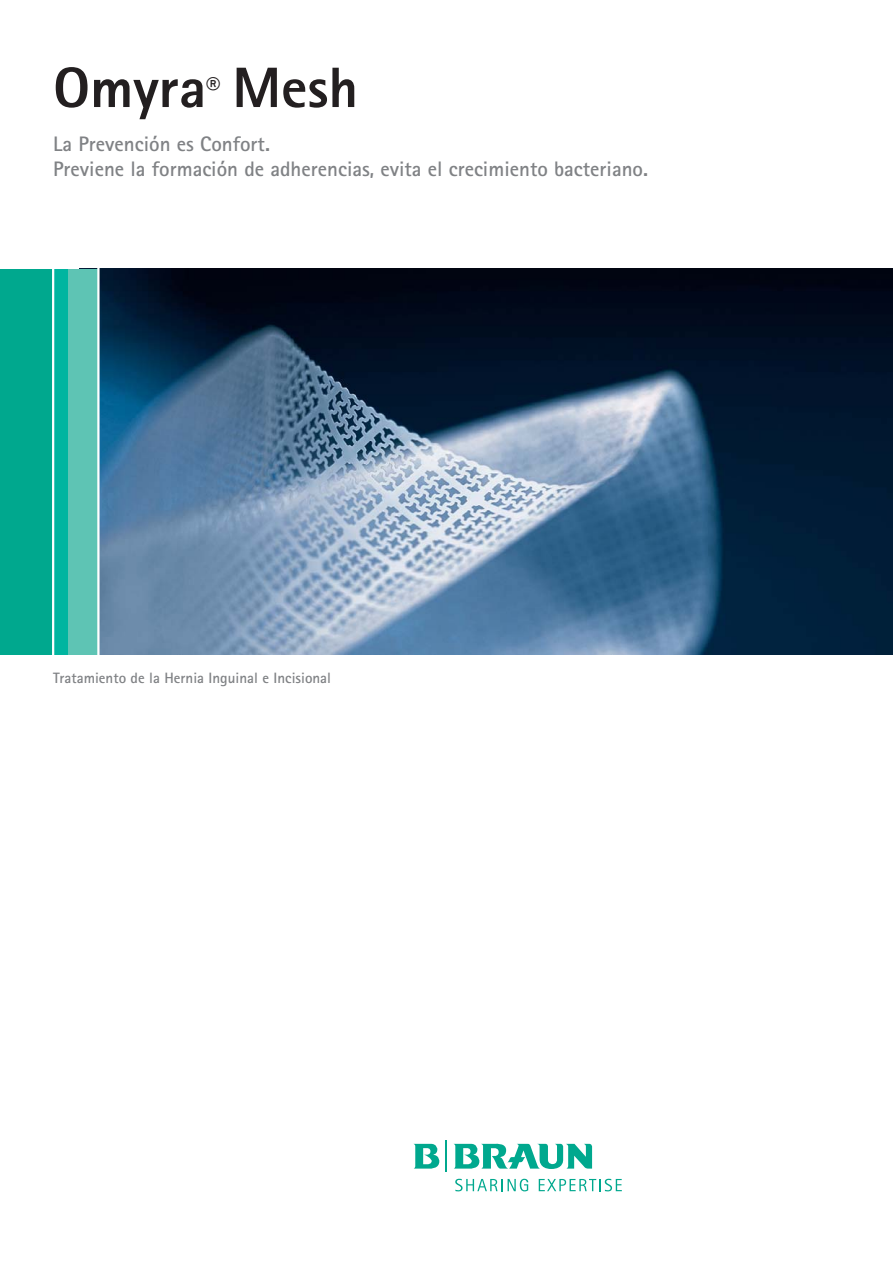
<style>
.page{position:relative;width:893px;height:1263px;background:#fff}
.page>*{position:absolute;margin:0;border:0;box-sizing:border-box;transform-origin:0 0}
.t1{font:57px "Rotis Sans Serif Extra Bold TT";color:#231f20}
.t2{font:700 21px/25.5px "Rotis Sans Serif";color:#808285}
.t3{font:700 15px "Rotis Sans Serif";color:#808285}
</style>
<div class="page">
<img style="left:100px;top:269px;width:792px;height:386px">
<div style="left:0;top:269px;width:53px;height:386px;background:#00a88e"></div>
<svg style="left:455px;top:1179px;width:73px;height:12px"></svg>
<svg style="left:539px;top:1179px;width:83px;height:12px"></svg>
<svg style="left:414px;top:1144px;width:25px;height:25px"></svg>
<svg style="left:453px;top:1143px;width:139px;height:26px"></svg>
<hr style="left:445px;top:1140px;width:1px;height:32px;background:#00a88e">
<div style="left:62px;top:269px;width:36px;height:386px;background:#5ec4b4"></div>
<hr style="left:97px;top:266px;width:3px;height:393px;background:#fff">
<div style="left:53px;top:269px;width:15px;height:386px;background:#00b5a0"></div>
<hr style="left:52px;top:262px;width:2px;height:401px;background:#fff">
<h1 class="t1" style="left:53px;top:68px;width:306px">Omyra<sup>®</sup> Mesh</h1>
<p class="t2" style="left:53px;top:133px;width:596px">La Prevención es Confort.<br>Previene la formación de adherencias, evita el crecimiento bacteriano.</p>
<p class="t3" style="left:53px;top:673px;width:279px">Tratamiento de la Hernia Inguinal e Incisional</p>
</div>
